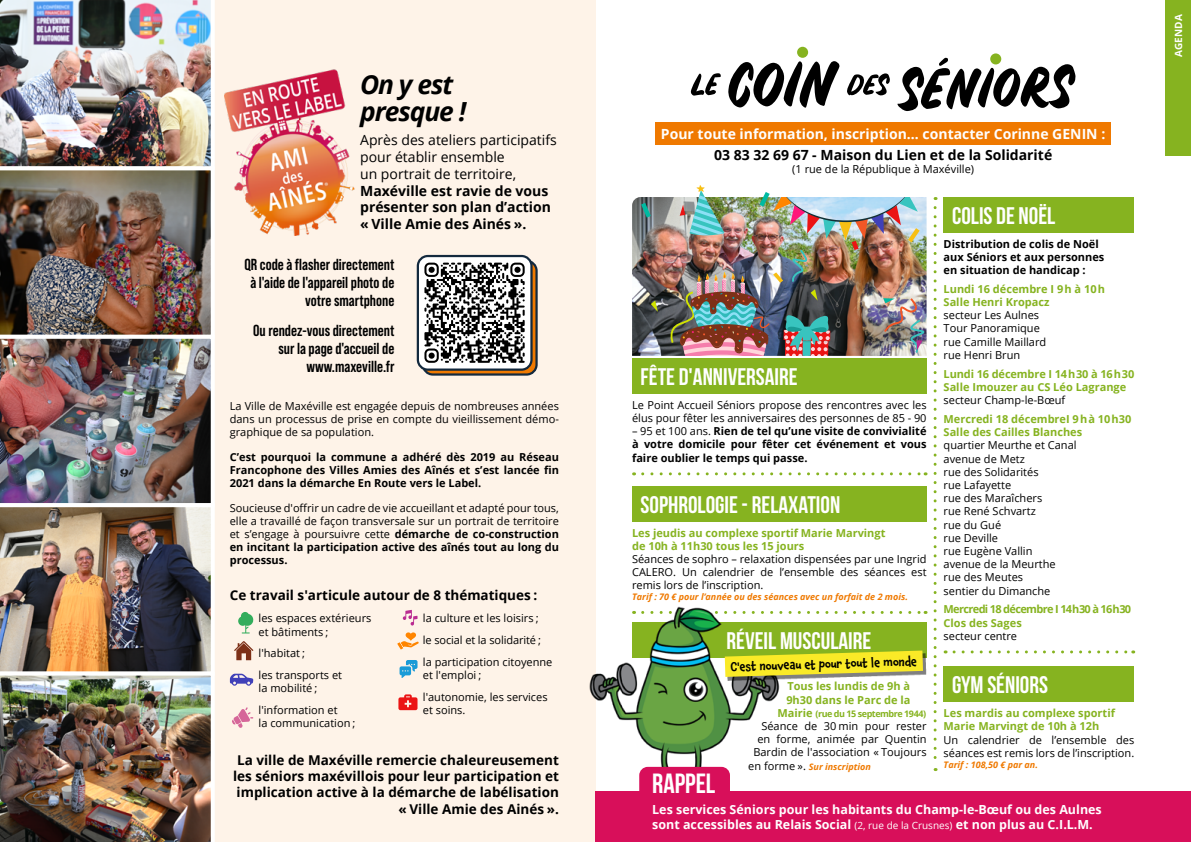
<style>
.page{position:relative;width:1191px;height:842px;background:#fff}
.page>*{position:absolute;margin:0;border:0;box-sizing:border-box;transform-origin:0 0}
.t1{font:27.8px "Bebas Neue";color:#fff}
.t2{font:italic 700 26.3px/27px "Open Sans";letter-spacing:-.04em;color:#000}
.t3{font:24px "Bebas Neue";color:#fff}
.t4{font:700 16px/18px "Bebas Neue Pro";color:#000;text-align:right}
.t5{font:700 14px/16.8px "Open Sans";color:#000}
.t6{font:14px/16.8px "Open Sans";color:#000}
.t7{font:700 14px "Open Sans";color:#fff}
.t8{font:700 13.5px/16.2px "Open Sans";color:#000;text-align:right}
.t9{font:700 12.5px/15px "Open Sans";color:#fff}
.t10{font:500 12px "Chaloops";color:#000}
.t11{font:11px/13.2px "Open Sans";color:#000}
.t12{font:700 11px/13.2px "Open Sans";color:#000;text-align:justify}
.t13{font:700 11px/13.2px "Open Sans";color:#86b320}
.t14{font:700 11px/13.2px "Open Sans";letter-spacing:-.06em;color:#86b320}
.t15{font:700 10px "Open Sans";letter-spacing:.01em;color:#fff}
.t16{font:italic 700 9px "Open Sans";color:#ef7900}
.t17{font:700 9px "Open Sans";letter-spacing:-.05em;color:#86b320}
.s1{font-weight:700}
.s2{font-weight:400}
.s3{font-size:11px}
.s4{font-weight:400;font-style:normal;font-size:11px;color:#000}
.s5{font-weight:400;font-size:10px}
</style>
<div class="page">
<div style="left:0;top:0;width:595px;height:842px;background:#fef3e8"></div>
<svg style="left:690px;top:73px;width:31px;height:23px"></svg>
<svg style="left:728px;top:61px;width:111px;height:47px"></svg>
<svg style="left:847px;top:73px;width:43px;height:22px"></svg>
<svg style="left:897px;top:58px;width:178px;height:53px"></svg>
<div style="left:797px;top:47px;width:11px;height:11px;background:#86b320;border-radius:50%"></div>
<div style="left:990px;top:53px;width:11px;height:11px;background:#86b320;border-radius:50%"></div>
<div style="left:655px;top:122px;width:456px;height:22px;background:#ef7900"></div>
<div style="left:943px;top:197px;width:191px;height:35px;background:#86b320"></div>
<div style="left:943px;top:667px;width:191px;height:35px;background:#86b320"></div>
<div style="left:632px;top:486px;width:294px;height:35px;background:#86b320"></div>
<div style="left:1165px;top:0;width:26px;height:156px;background:#86b320"></div>
<svg style="left:933px;top:208px;width:3px;height:563px"></svg>
<svg style="left:642px;top:472px;width:284px;height:3px"></svg>
<svg style="left:797px;top:611px;width:129px;height:3px"></svg>
<svg style="left:954px;top:650px;width:179px;height:3px"></svg>
<img style="left:589px;top:604px;width:203px;height:167px">
<div style="left:595px;top:792px;width:596px;height:50px;background:#d80f5a"></div>
<div style="left:639px;top:767px;width:91px;height:25px;background:#d80f5a"></div>
<div style="left:727px;top:653px;width:199px;height:27px;background:#000;opacity:.5"></div>
<svg style="left:632px;top:622px;width:294px;height:55px;background:#9bba3a"></svg>
<svg style="left:423px;top:261px;width:113px;height:113px"></svg>
<div style="left:422px;top:260px;width:115px;height:116px;border:2px solid #13293e;border-radius:10px"></div>
<svg style="left:418px;top:256px;width:113px;height:114px;background:#979797"></svg>
<svg style="left:424px;top:263px;width:100px;height:14px"></svg>
<div style="left:417px;top:255px;width:115px;height:116px;border:2px solid #13293e;border-radius:10px"></div>
<img style="left:632px;top:185px;width:294px;height:208px">
<svg style="left:238px;top:612px;width:16px;height:21px"></svg>
<svg style="left:234px;top:641px;width:19px;height:19px"></svg>
<svg style="left:230px;top:674px;width:23px;height:12px"></svg>
<svg style="left:403px;top:610px;width:14px;height:15px"></svg>
<svg style="left:399px;top:660px;width:18px;height:18px"></svg>
<svg style="left:398px;top:694px;width:19px;height:16px"></svg>
<svg style="left:232px;top:707px;width:21px;height:21px"></svg>
<svg style="left:397px;top:632px;width:22px;height:17px"></svg>
<img style="left:0;top:0;width:215px;height:842px">
<img style="left:225px;top:69px;width:130px;height:166px">
<h2 class="t2" style="left:360px;top:71px;width:108px">On y est presque !</h2>
<p class="t6" style="left:360px;top:131px;width:198px">Après des ateliers participatifs pour établir ensemble<br>un portrait de territoire,</p>
<p class="t5" style="left:360px;top:182px;width:192px">Maxéville est ravie de vous présenter son plan d’action « Ville Amie des Ainés ».</p>
<h3 class="t4" style="left:244px;top:255px;width:151px">QR code à flasher directement à l'aide de l'appareil photo de votre smartphone</h3>
<h3 class="t4" style="left:253px;top:321px;width:143px">Ou rendez-vous directement sur la page d'accueil de www.maxeville.fr</h3>
<p class="t11" style="left:230px;top:399px;width:331px;text-align:justify">La Ville de Maxéville est engagée depuis de nombreuses années dans un processus de prise en compte du vieillissement démo&shy;graphique de sa population.</p>
<p class="t12" style="left:230px;top:450px;width:331px">C’est pourquoi la commune a adhéré dès 2019 au Réseau Francophone des Villes Amies des Aînés et s’est lancée fin 2021 dans la démarche En Route vers le Label.</p>
<p class="t11" style="left:230px;top:501px;width:331px;text-align:justify">Soucieuse d'offrir un cadre de vie accueillant et adapté pour tous, elle a travaillé de façon transversale sur un portrait de territoire et s’engage à poursuivre cette <span class="s1">démarche de co-construction en incitant la participation active des aînés tout au long du processus.</span></p>
<p class="t8" style="left:230px;top:587px;width:309px">Ce travail s'articule autour de 8 thématiques :</p>
<p class="t11" style="left:259px;top:612px;width:114px">les espaces extérieurs et bâtiments ;</p>
<p class="t11" style="left:259px;top:642px;width:85px;line-height:21.7px">l'habitat ;<br>les transports et</p>
<p class="t11" style="left:259px;top:677px;width:80px;line-height:21.7px">la mobilité ; l'information et</p>
<p class="t11" style="left:259px;top:716px;width:98px">la communication ;</p>
<p class="t11" style="left:423px;top:607px;width:131px;line-height:21.7px">la culture et les loisirs ;<br>le social et la solidarité ; la participation citoyenne</p>
<p class="t11" style="left:423px;top:664px;width:126px;line-height:21.7px">et l'emploi ; l'autonomie, les services</p>
<p class="t11" style="left:423px;top:703px;width:44px">et soins.</p>
<p class="t8" style="left:233px;top:752px;width:327px">La ville de Maxéville remercie chaleureusement les séniors maxévillois pour leur participation et implication active à la démarche de labélisation « Ville Amie des Ainés ».</p>
<p class="t7" style="left:661px;top:124px;width:446px">Pour toute information, inscription… contacter Corinne GENIN :</p>
<p class="t5" style="left:714px;top:146px;width:340px">03 83 32 69 67 - Maison du Lien et de la Solidarité</p>
<p class="t11" style="left:792px;top:162px;width:183px">(1 rue de la République à Maxéville)</p>
<h3 class="t3" style="left:640px;top:363px;width:159px">FÊTE D'ANNIVERSAIRE</h3>
<p class="t11" style="left:632px;top:398px;width:296px">Le Point Accueil Séniors propose des rencontres avec les élus pour fêter les anniversaires des personnes de 85 - 90</p>
<p class="t12" style="left:632px;top:424px;width:296px"><span class="s2">– 95 et 100 ans.</span> Rien de tel qu’une visite de convivialité à votre domicile pour fêter cet événement et vous faire oublier le temps qui passe.</p>
<h3 class="t3" style="left:640px;top:491px;width:201px">SOPHROLOGIE - RELAXATION</h3>
<p class="t13" style="left:632px;top:526px;width:255px">Les jeudis au complexe sportif Marie Marvingt de 10h à 11h30 tous les 15 jours</p>
<p class="t11" style="left:632px;top:552px;width:296px;text-align:justify">Séances de sophro – relaxation dispensées par une Ingrid CALERO. Un calendrier de l’ensemble des séances est remis lors de l’inscription.</p>
<p class="t16" style="left:632px;top:591px;width:277px">Tarif : 70 € pour l’année ou des séances avec un forfait de 2 mois.</p>
<h1 class="t1" style="left:652px;top:768px;width:65px">RAPPEL</h1>
<h3 class="t3" style="left:726px;top:627px;width:146px">RÉVEIL MUSCULAIRE</h3>
<p class="t10" style="left:730px;top:658px;width:188px;rotate:-2deg">C'est nouveau et pour tout le monde</p>
<p class="t13" style="left:786px;top:680px;width:126px">Tous les lundis de 9h à<br>9h30 dans le Parc de la</p>
<p class="t17" style="left:777px;top:707px;width:150px"><span class="s3">Mairie</span> (rue du 15 septembre 1944)</p>
<p class="t11" style="left:753px;top:719px;width:175px;text-align:right">Séance de 30 min pour rester en forme, animée par Quentin<br>Bardin de l'association « Toujours</p>
<p class="t16" style="left:748px;top:760px;width:124px"><span class="s4">en forme ».</span> Sur inscription</p>
<h3 class="t3" style="left:952px;top:202px;width:105px">COLIS DE NOËL</h3>
<p class="t12" style="left:943px;top:237px;width:162px;text-align:left">Distribution de colis de Noël aux Séniors et aux personnes en situation de handicap :</p>
<p class="t13" style="left:943px;top:282px;width:163px">Lundi 16 décembre I 9 h à 10 h<br>Salle Henri Kropacz</p>
<p class="t11" style="left:943px;top:308px;width:104px">secteur Les Aulnes<br>Tour Panoramique rue Camille Maillard rue Henri Brun</p>
<p class="t13" style="left:943px;top:367px;width:192px">Lundi 16 décembre I 14 h 30 à 16 h 30<br>Salle Imouzer au CS Léo Lagrange</p>
<p class="t11" style="left:943px;top:393px;width:123px">secteur Champ-le-Bœuf</p>
<p class="t13" style="left:943px;top:412px;width:189px">Mercredi 18 décembreI 9 h à 10 h30<br>Salle des Cailles Blanches</p>
<p class="t11" style="left:943px;top:438px;width:134px">quartier Meurthe et Canal avenue de Metz<br>rue des Solidarités<br>rue Lafayette<br>rue des Maraîchers<br>rue René Schvartz<br>rue du Gué<br>rue Deville<br>rue Eugène Vallin<br>avenue de la Meurthe<br>rue des Meutes<br>sentier du Dimanche</p>
<p class="t14" style="left:943px;top:603px;width:189px">Mercredi 18 décembre I 14 h 30 à 16 h 30<br>Clos des Sages</p>
<p class="t11" style="left:943px;top:629px;width:75px">secteur centre</p>
<h3 class="t3" style="left:952px;top:672px;width:97px">GYM SÉNIORS</h3>
<p class="t13" style="left:943px;top:706px;width:173px">Les mardis au complexe sportif<br>Marie Marvingt de 10h à 12h</p>
<p class="t11" style="left:943px;top:733px;width:192px">Un calendrier de l’ensemble des séances est remis lors de l’inscription.</p>
<p class="t16" style="left:943px;top:758px;width:96px">Tarif : 108,50 € par an.</p>
<p class="t9" style="left:652px;top:801px;width:451px">Les services Séniors pour les habitants du Champ-le-Bœuf ou des Aulnes sont accessibles au Relais Social <span class="s5">(2, rue de la Crusnes)</span> et non plus au C.I.L.M.</p>
<p class="t15" style="left:1171px;top:57px;width:44px;rotate:-90deg">AGENDA</p>
</div>
